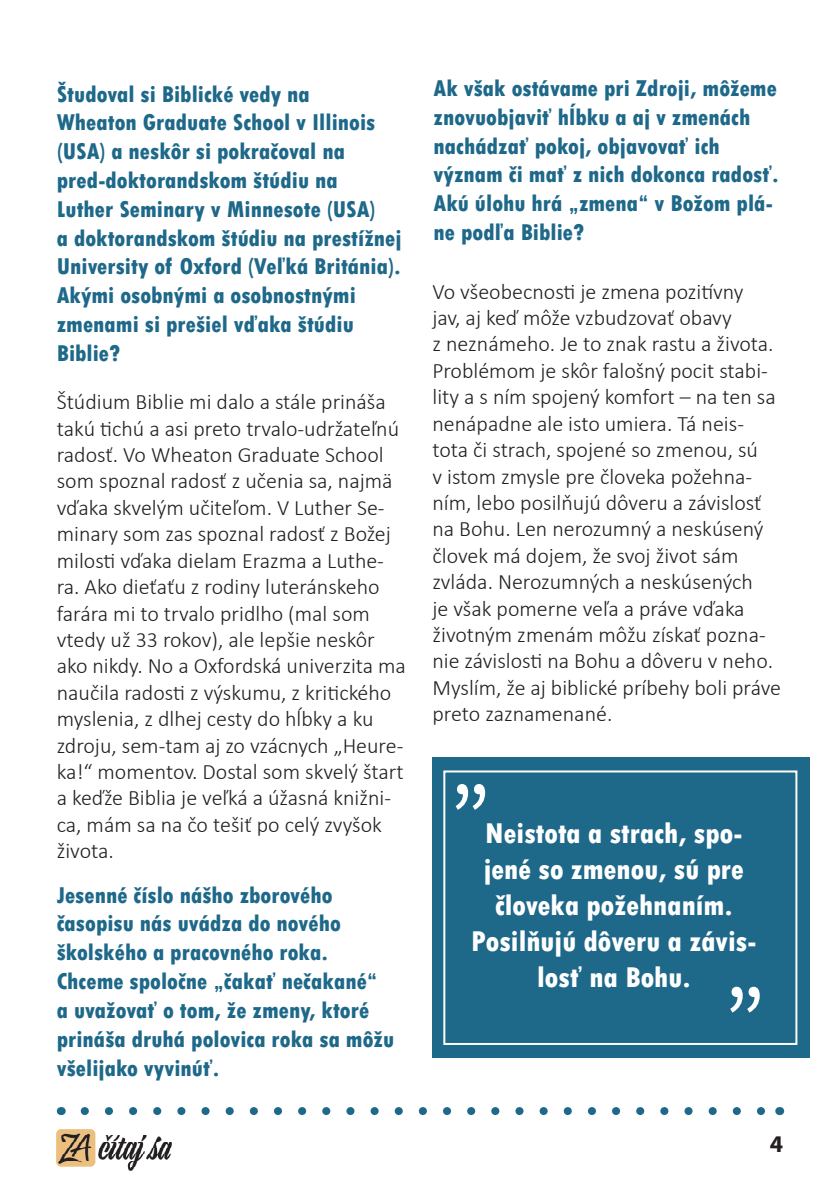
<style>
.page{position:relative;width:840px;height:1191px;background:#fff}
.page>*{position:absolute;margin:0;border:0;box-sizing:border-box;transform-origin:0 0}
.t1{font:96px "Source Sans Pro";color:#fff}
.t2{font:800 condensed 30px/36px "Tw Cen";color:#fff;text-align:center}
.t3{font:800 condensed 24px/28.8px "Tw Cen";color:#1e6889}
.t4{font:700 24px "Myriad Pro";color:#231f20}
.t5{font:300 22px/26.4px "Calibri";color:#231f20}
</style>
<div class="page">
<svg style="left:85px;top:1107px;width:680px;height:8px"></svg>
<img style="left:57px;top:1129px;width:114px;height:41px">
<div style="left:432px;top:757px;width:377px;height:300px;background:#1e6889"></div>
<div style="left:443px;top:770px;width:354px;height:275px;border:2px solid #fff"></div>
<p class="t3" style="left:57px;top:79px;width:346px">Študoval si Biblické vedy na<br>Wheaton Graduate School v Illinois (USA) a neskôr si pokračoval na pred-doktorandskom štúdiu na<br>Luther Seminary v Minnesote (USA)<br>a doktorandskom štúdiu na prestížnej<br>University of Oxford (Veľká Británia).<br>Akými osobnými a osobnostnými zmenami si prešiel vďaka štúdiu<br>Biblie?</p>
<p class="t5" style="left:57px;top:388px;width:350px">Štúdium Biblie mi dalo a stále prináša takú tichú a asi preto trvalo-udržateľnú radosť. Vo Wheaton Graduate School som spoznal radosť z učenia sa, najmä vďaka skvelým učiteľom. V Luther Se&shy;minary som zas spoznal radosť z Božej milosti vďaka dielam Erazma a Luthe&shy;ra. Ako dieťaťu z rodiny luteránskeho farára mi to trvalo pridlho (mal som vtedy už 33 rokov), ale lepšie neskôr ako nikdy. No a Oxfordská univerzita ma naučila radosti z výskumu, z kritického myslenia, z dlhej cesty do hĺbky a ku zdroju, sem-tam aj zo vzácnych „Heure&shy;ka!“ momentov. Dostal som skvelý štart a keďže Biblia je veľká a úžasná knižni&shy;ca, mám sa na čo tešiť po celý zvyšok života.</p>
<p class="t3" style="left:57px;top:880px;width:339px">Jesenné číslo nášho zborového časopisu nás uvádza do nového školského a pracovného roka.<br>Chceme spoločne „čakať nečakané“ a uvažovať o tom, že zmeny, ktoré prináša druhá polovica roka sa môžu všelijako vyvinúť.</p>
<p class="t3" style="left:433px;top:74px;width:346px">Ak však ostávame pri Zdroji, môžeme znovuobjaviť hĺbku a aj v zmenách nachádzať pokoj, objavovať ich význam či mať z nich dokonca radosť.<br>Akú úlohu hrá „zmena“ v Božom plá&shy;ne podľa Biblie?</p>
<p class="t5" style="left:432px;top:278px;width:350px">Vo všeobecnosti je zmena pozitívny<br>jav, aj keď môže vzbudzovať obavy<br>z neznámeho. Je to znak rastu a života.<br>Problémom je skôr falošný pocit stabi&shy;lity a s ním spojený komfort – na ten sa nenápadne ale isto umiera. Tá neis&shy;tota či strach, spojené so zmenou, sú<br>v istom zmysle pre človeka požehna&shy;ním, lebo posilňujú dôveru a závislosť na Bohu. Len nerozumný a neskúsený človek má dojem, že svoj život sám zvláda. Nerozumných a neskúsených<br>je však pomerne veľa a práve vďaka životným zmenám môžu získať pozna&shy;nie závislosti na Bohu a dôveru v neho.<br>Myslím, že aj biblické príbehy boli práve preto zaznamenané.</p>
<h1 class="t1" style="left:449px;top:700px;width:42px">„</h1>
<h2 class="t2" style="left:471px;top:815px;width:287px">Neistota a strach, spo&shy;jené so zmenou, sú pre človeka požehnaním.<br>Posilňujú dôveru a závis&shy;losť na Bohu.</h2>
<h1 class="t1" style="left:723px;top:902px;width:42px">„</h1>
<p class="t4" style="left:769px;top:1128px;width:15px">4</p>
</div>
